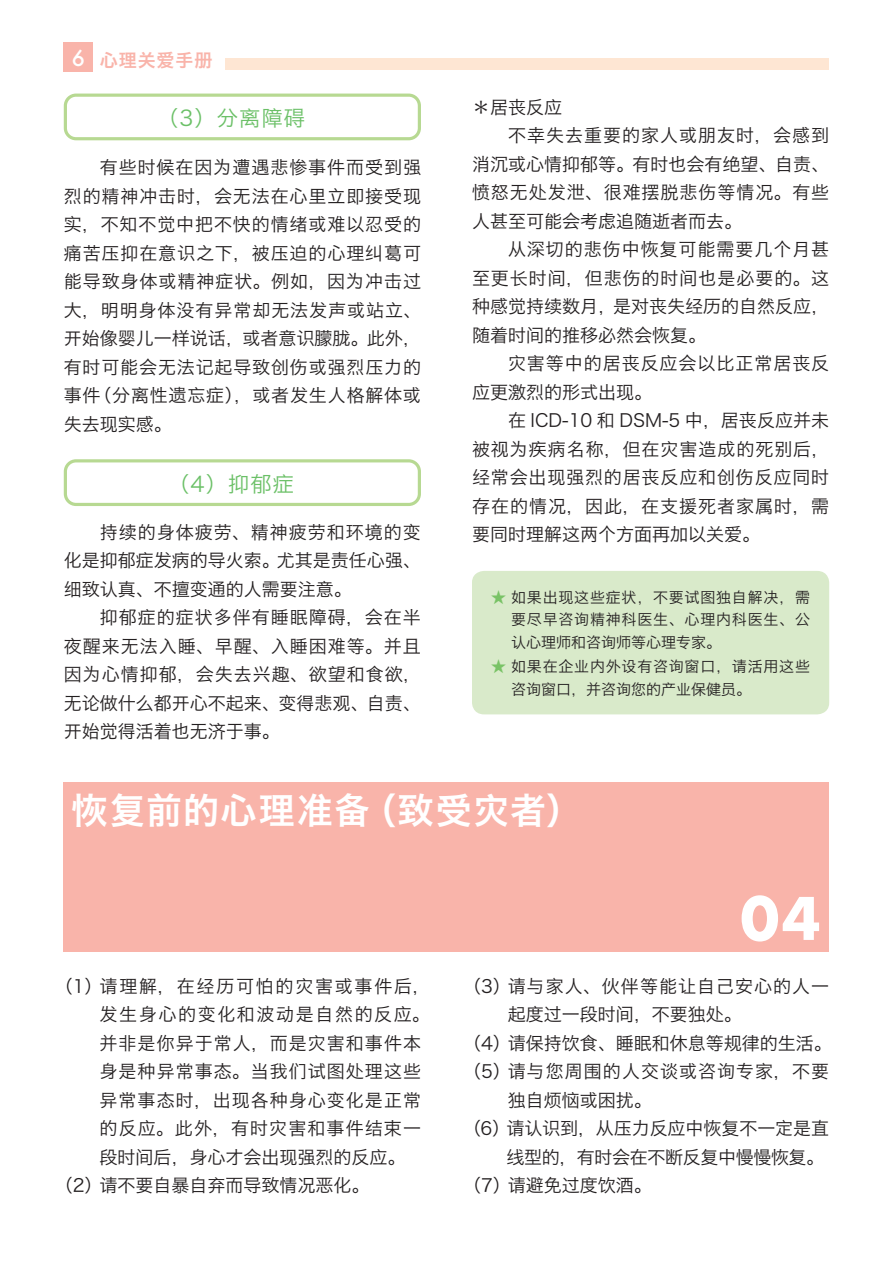
<style>
.page{position:relative;width:893px;height:1263px;background:#fff}
.page>*{position:absolute;margin:0;border:0;box-sizing:border-box;transform-origin:0 0}
.t1{font:64.5px "Futura T Bold";color:#fff}
.t2{font:36px "Hiragino Sans GB W6";letter-spacing:.04em;color:#fff}
.t3{font:21.3px "Hiragino Sans GB W3";letter-spacing:.05em;color:#6bc067}
.本文_字下げ{font:18px/28.5px "Hiragino Sans GB W3";letter-spacing:.045em;color:#231f20;text-align:justify}
.本文_字下げ-2{font:18px "Hiragino Sans GB W3";color:#231f20}
.本文_字下げ-3{font:18px/28.5px "Hiragino Sans GB W3";letter-spacing:-.005em;color:#231f20;text-align:right}
.t4{font:18px "Hiragino Sans GB W6";letter-spacing:.05em;color:#f9b4aa}
.t5{font:15px/22.5px "Hiragino Sans GB W3";letter-spacing:.05em;color:#231f20;text-align:justify}
.s1{font-family:"Futura";font-weight:500;font-size:21.3px;color:#fff}
.s2{color:#79c366}
</style>
<div class="page">
<div style="left:64px;top:43px;width:29px;height:29px;background:#f9b4aa"></div>
<div style="left:225px;top:58px;width:604px;height:12px;background:#fee6d3"></div>
<div style="left:64px;top:782px;width:765px;height:170px;background:#f9b4aa"></div>
<div style="left:64px;top:94px;width:357px;height:46px;border:3px solid #b7d992;border-radius:11px"></div>
<div style="left:474px;top:572px;width:354px;height:141px;background:#d9eaca;border-radius:10px"></div>
<div style="left:472px;top:571px;width:357px;height:143px;border:3px solid #d9eaca;border-radius:10px"></div>
<div style="left:64px;top:459px;width:357px;height:47px;border:3px solid #b7d992;border-radius:11px"></div>
<p class="t4" style="left:72px;top:48px;width:142px"><span class="s1">6</span> 心理关爱手册</p>
<p class="t3" style="left:157px;top:105px;width:149px">（3）分离障碍</p>
<p class="本文_字下げ" style="left:64px;top:153px;width:359px;text-indent:36px">有些时候在因为遭遇悲惨事件而受到强烈的精神冲击时，会无法在心里立即接受现实，不知不觉中把不快的情绪或难以忍受的痛苦压抑在意识之下，被压迫的心理纠葛可能导致身体或精神症状。例如，因为冲击过大，明明身体没有异常却无法发声或站立、开始像婴儿一样说话，或者意识朦胧。此外，有时可能会无法记起导致创伤或强烈压力的事件（分离性遗忘症），或者发生人格解体或失去现实感。</p>
<p class="t3" style="left:168px;top:471px;width:127px">（4）抑郁症</p>
<p class="本文_字下げ" style="left:64px;top:518px;width:359px;text-indent:36px">持续的身体疲劳、精神疲劳和环境的变化是抑郁症发病的导火索。尤其是责任心强、细致认真、不擅变通的人需要注意。</p>
<p class="本文_字下げ" style="left:64px;top:603px;width:359px;text-indent:36px">抑郁症的症状多伴有睡眠障碍，会在半夜醒来无法入睡、早醒、入睡困难等。并且因为心情抑郁，会失去兴趣、欲望和食欲，无论做什么都开心不起来、变得悲观、自责、开始觉得活着也无济于事。</p>
<p class="本文_字下げ" style="left:472px;top:92px;width:91px">＊居丧反应</p>
<p class="本文_字下げ" style="left:472px;top:121px;width:359px;text-indent:36px">不幸失去重要的家人或朋友时，会感到消沉或心情抑郁等。有时也会有绝望、自责、愤怒无处发泄、很难摆脱悲伤等情况。有些人甚至可能会考虑追随逝者而去。</p>
<p class="本文_字下げ" style="left:472px;top:235px;width:359px;text-indent:36px">从深切的悲伤中恢复可能需要几个月甚至更长时间，但悲伤的时间也是必要的。这种感觉持续数月，是对丧失经历的自然反应，随着时间的推移必然会恢复。</p>
<p class="本文_字下げ" style="left:472px;top:349px;width:359px;text-indent:36px">灾害等中的居丧反应会以比正常居丧反应更激烈的形式出现。</p>
<p class="本文_字下げ" style="left:472px;top:406px;width:359px;text-indent:36px">在 ICD-10 和 DSM-5 中，居丧反应并未被视为疾病名称，但在灾害造成的死别后，经常会出现强烈的居丧反应和创伤反应同时存在的情况，因此，在支援死者家属时，需要同时理解这两个方面再加以关爱。</p>
<p class="t5" style="left:511px;top:585px;width:300px;text-indent:-20px"><span class="s2">★</span> 如果出现这些症状，不要试图独自解决，需要尽早咨询精神科医生、心理内科医生、公认心理师和咨询师等心理专家。</p>
<p class="t5" style="left:511px;top:655px;width:300px;text-indent:-20px"><span class="s2">★</span> 如果在企业内外设有咨询窗口，请活用这些咨询窗口，并咨询您的产业保健员。</p>
<p class="t2" style="left:71px;top:787px;width:512px">恢复前的心理准备（致受灾者）</p>
<p class="t1" style="left:740px;top:880px;width:82px">04</p>
<p class="本文_字下げ" style="left:100px;top:971px;width:332px;text-align:left;text-indent:-45px">（1）请理解，在经历可怕的灾害或事件后，发生身心的变化和波动是自然的反应。并非是你异于常人，而是灾害和事件本身是种异常事态。当我们试图处理这些异常事态时，出现各种身心变化是正常的反应。此外，有时灾害和事件结束一段时间后，身心才会出现强烈的反应。</p>
<p class="本文_字下げ-2" style="left:55px;top:1174px;width:316px">（2）请不要自暴自弃而导致情况恶化。</p>
<p class="本文_字下げ" style="left:508px;top:971px;width:323px;text-indent:-45px">（3）请与家人、伙伴等能让自己安心的人一起度过一段时间，不要独处。</p>
<p class="本文_字下げ-2" style="left:463px;top:1032px;width:370px">（4）请保持饮食、睡眠和休息等规律的生活。</p>
<p class="本文_字下げ" style="left:508px;top:1057px;width:323px;text-indent:-45px">（5）请与您周围的人交谈或咨询专家，不要独自烦恼或困扰。</p>
<p class="本文_字下げ-3" style="left:463px;top:1114px;width:368px">（6）请认识到，从压力反应中恢复不一定是直线型的，有时会在不断反复中慢慢恢复。</p>
<p class="本文_字下げ-2" style="left:463px;top:1174px;width:190px">（7）请避免过度饮酒。</p>
</div>
